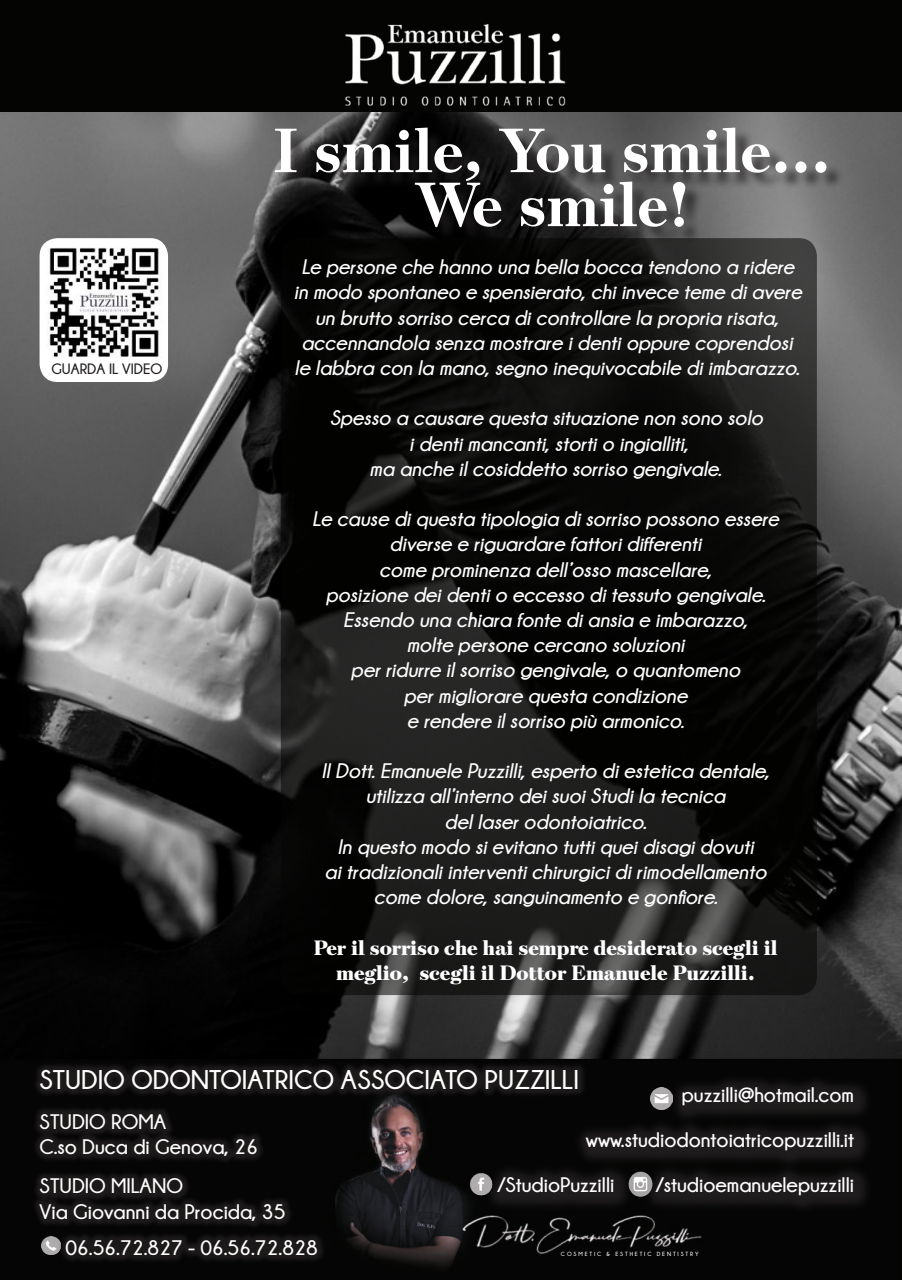
<style>
.page{position:relative;width:902px;height:1280px;background:#fff}
.page>*{position:absolute;margin:0;border:0;box-sizing:border-box;transform-origin:0 0}
.t1{font:700 63px/54px "Escrow";color:#fff;text-align:center}
.t2{font:700 27px "Champagne&Limousines";color:#fff}
.t3{font:italic 700 21px/25.2px "Champagne&Limousines";color:#fff;text-align:center}
.t4{font:700 21px/25.2px "Champagne&Limousines";color:#fff}
.t5{font:900 21px/25.2px "Escrow";color:#fff;text-align:center}
.t6{font:700 15px "Champagne&Limousines";color:#231f20}
.t7{font:700 6px "Champagne&Limousines";letter-spacing:.31em;color:#fff}
</style>
<div class="page">
<div style="left:0;top:0;width:901px;height:116px;background:#040503"></div>
<img style="left:0;top:113px;width:901px;height:946px">
<div style="left:0;top:1059px;width:901px;height:221px;background:#040504"></div>
<div style="left:483px;top:1073px;width:391px;height:142px;background:#231f20;opacity:.9"></div>
<img style="left:650px;top:1087px;width:22px;height:22px">
<div style="left:31px;top:1061px;width:555px;height:203px;background:#231f20;opacity:.81"></div>
<img style="left:337px;top:23px;width:236px;height:90px">
<div style="left:278px;top:129px;width:566px;height:116px;background:#231f20;opacity:.75"></div>
<div style="left:40px;top:238px;width:128px;height:144px;background:#fff;border-radius:18px"></div>
<img style="left:48px;top:247px;width:114px;height:111px">
<img style="left:622px;top:1171px;width:41px;height:25px">
<svg style="left:281px;top:238px;width:535px;height:757px"></svg>
<p class="t6" style="left:51px;top:360px;width:112px">GUARDA IL VIDEO</p>
<h1 class="t1" style="left:273px;top:121px;width:559px">I smile, You smile...<br>We smile!</h1>
<p class="t3" style="left:294px;top:254px;width:509px">Le persone che hanno una bella bocca tendono a ridere in modo spontaneo e spensierato, chi invece teme di avere un brutto sorriso cerca di controllare la propria risata, accennandola senza mostrare i denti oppure coprendosi le labbra con la mano, segno inequivocabile di imbarazzo.</p>
<p class="t3" style="left:329px;top:405px;width:434px">Spesso a causare questa situazione non sono solo i denti mancanti, storti o ingialliti,<br>ma anche il cosiddetto sorriso gengivale.</p>
<p class="t3" style="left:312px;top:506px;width:468px">Le cause di questa tipologia di sorriso possono essere diverse e riguardare fattori differenti<br>come prominenza dell’osso mascellare,<br>posizione dei denti o eccesso di tessuto gengivale.<br>Essendo una chiara fonte di ansia e imbarazzo,<br>molte persone cercano soluzioni<br>per ridurre il sorriso gengivale, o quantomeno<br>per migliorare questa condizione<br>e rendere il sorriso più armonico.</p>
<p class="t3" style="left:321px;top:758px;width:449px">Il Dott. Emanuele Puzzilli, esperto di estetica dentale, utilizza all’interno dei suoi Studi la tecnica<br>del laser odontoiatrico.<br>In questo modo si evitano tutti quei disagi dovuti<br>ai tradizionali interventi chirurgici di rimodellamento come dolore, sanguinamento e gonfiore.</p>
<p class="t5" style="left:314px;top:934px;width:465px">Per il sorriso che hai sempre desiderato scegli il meglio, scegli il Dottor Emanuele Puzzilli.</p>
<p class="t2" style="left:40px;top:1065px;width:541px">STUDIO ODONTOIATRICO ASSOCIATO PUZZILLI</p>
<p class="t4" style="left:40px;top:1108px;width:220px">STUDIO ROMA<br>C.so Duca di Genova, 26</p>
<p class="t4" style="left:40px;top:1173px;width:247px">STUDIO MILANO<br>Via Giovanni da Procida, 35</p>
<p class="t4" style="left:66px;top:1234px;width:254px">06.56.72.827 - 06.56.72.828</p>
<p class="t4" style="left:681px;top:1082px;width:174px">puzzilli@hotmail.com</p>
<p class="t4" style="left:586px;top:1127px;width:269px">www.studiodontoiatricopuzzilli.it</p>
<p class="t4" style="left:497px;top:1172px;width:118px">/StudioPuzzilli</p>
<p class="t4" style="left:656px;top:1172px;width:199px">/studioemanuelepuzzilli</p>
<p class="t7" style="left:561px;top:1250px;width:139px">COSMETIC &amp; ESTHETIC DENTISTRY</p>
</div>
